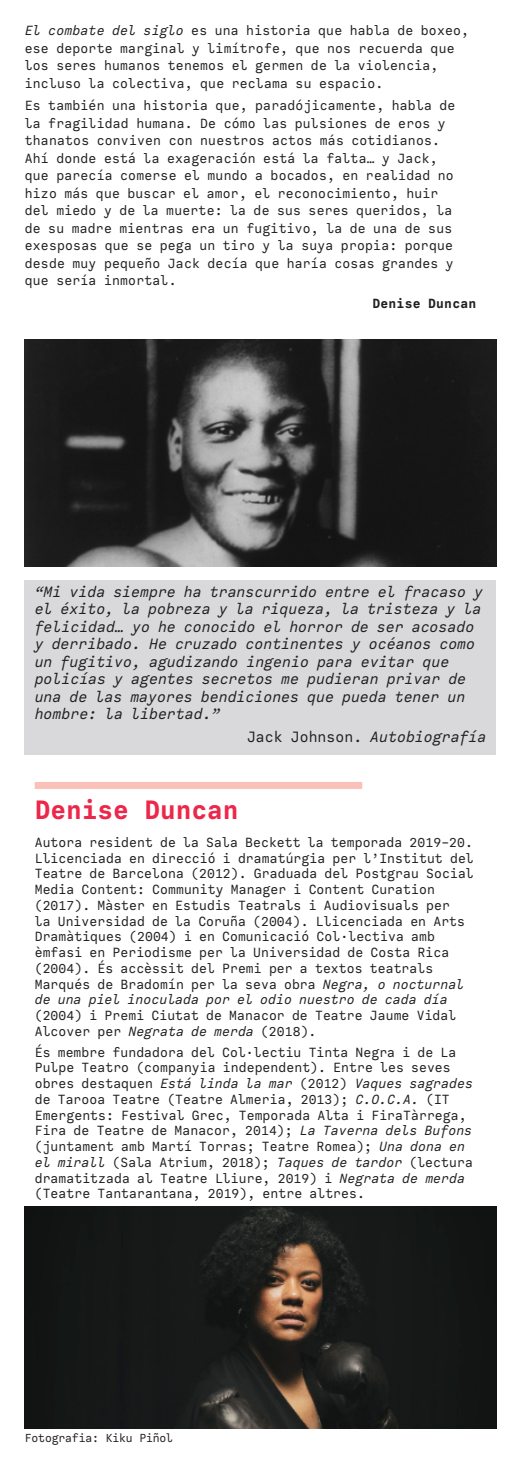
<style>
.page{position:relative;width:521px;height:1474px;background:#fff}
.page>*{position:absolute;margin:0;border:0;box-sizing:border-box;transform-origin:0 0}
.t1{font:700 28px "Calling Code";color:#ed274a}
.t2{font:italic 15.75px/17.5px "Calling Code";letter-spacing:.005em;color:#231f20}
.t3{font:14px/15.8px "Calling Code";letter-spacing:.005em;color:#231f20}
.t4{font:700 14px "Calling Code";letter-spacing:.015em;color:#231f20}
.t5{font:12.25px "Calling Code";letter-spacing:-.01em;color:#231f20}
.s1{font-style:italic}
.s2{font-style:normal}
</style>
<div class="page">
<img style="left:25px;top:1206px;width:471px;height:222px">
<div style="left:35px;top:782px;width:327px;height:7px;background:#fac1b8"></div>
<img style="left:25px;top:340px;width:471px;height:226px">
<div style="left:25px;top:580px;width:471px;height:175px;background:#d9d9dc"></div>
<p class="t3" style="left:25px;top:22px;width:446px;line-height:17.5px"><span class="s1">El combate del siglo</span> es una historia que habla de boxeo, ese deporte marginal y limítrofe, que nos recuerda que los seres humanos tenemos el germen de la violencia, incluso la colectiva, que reclama su espacio.</p>
<p class="t3" style="left:25px;top:97px;width:432px;line-height:17.5px">Es también una historia que, paradójicamente, habla de la fragilidad humana. De cómo las pulsiones de eros y thanatos conviven con nuestros actos más cotidianos.<br>Ahí donde está la exageración está la falta… y Jack, que parecía comerse el mundo a bocados, en realidad no hizo más que buscar el amor, el reconocimiento, huir del miedo y de la muerte: la de sus seres queridos, la de su madre mientras era un fugitivo, la de una de sus exesposas que se pega un tiro y la suya propia: porque desde muy pequeño Jack decía que haría cosas grandes y que sería inmortal.</p>
<p class="t4" style="left:372px;top:294px;width:105px">Denise Duncan</p>
<p class="t2" style="left:35px;top:582px;width:450px">“Mi vida siempre ha transcurrido entre el fracaso y el éxito, la pobreza y la riqueza, la tristeza y la felicidad… yo he conocido el horror de ser acosado y derribado. He cruzado continentes y océanos como un fugitivo, agudizando ingenio para evitar que policías y agentes secretos me pudieran privar de una de las mayores bendiciones que pueda tener un hombre: la libertad.”</p>
<p class="t2" style="left:247px;top:727px;width:241px"><span class="s2">Jack Johnson.</span> Autobiografía</p>
<p class="t1" style="left:35px;top:792px;width:205px">Denise Duncan</p>
<p class="t3" style="left:35px;top:834px;width:440px">Autora resident de la Sala Beckett la temporada 2019-20.<br>Llicenciada en direcció i dramatúrgia per l’Institut del Teatre de Barcelona (2012). Graduada del Postgrau Social Media Content: Community Manager i Content Curation (2017). Màster en Estudis Teatrals i Audiovisuals per<br>la Universidad de la Coruña (2004). Llicenciada en Arts Dramàtiques (2004) i en Comunicació Col·lectiva amb èmfasi en Periodisme per la Universidad de Costa Rica (2004). És accèssit del Premi per a textos teatrals Marqués de Bradomín per la seva obra <span class="s1">Negra, o nocturnal de una piel inoculada por el odio nuestro de cada día </span>(2004) i Premi Ciutat de Manacor de Teatre Jaume Vidal Alcover per <span class="s1">Negrata de merda</span> (2018).</p>
<p class="t3" style="left:35px;top:1044px;width:440px">És membre fundadora del Col·lectiu Tinta Negra i de La Pulpe Teatro (companyia independent). Entre les seves obres destaquen <span class="s1">Está linda la mar</span> (2012) <span class="s1">Vaques sagrades </span>de Tarooa Teatre (Teatre Almeria, 2013); <span class="s1">C.O.C.A.</span> (IT Emergents: Festival Grec, Temporada Alta i FiraTàrrega, Fira de Teatre de Manacor, 2014); <span class="s1">La Taverna dels Bufons </span>(juntament amb Martí Torras; Teatre Romea); <span class="s1">Una dona en el mirall</span> (Sala Atrium, 2018); <span class="s1">Taques de tardor</span> (lectura dramatitzada al Teatre Lliure, 2019) i <span class="s1">Negrata de merda </span>(Teatre Tantarantana, 2019), entre altres.</p>
<p class="t5" style="left:25px;top:1430px;width:150px">Fotografia: Kiku Piñol</p>
</div>
